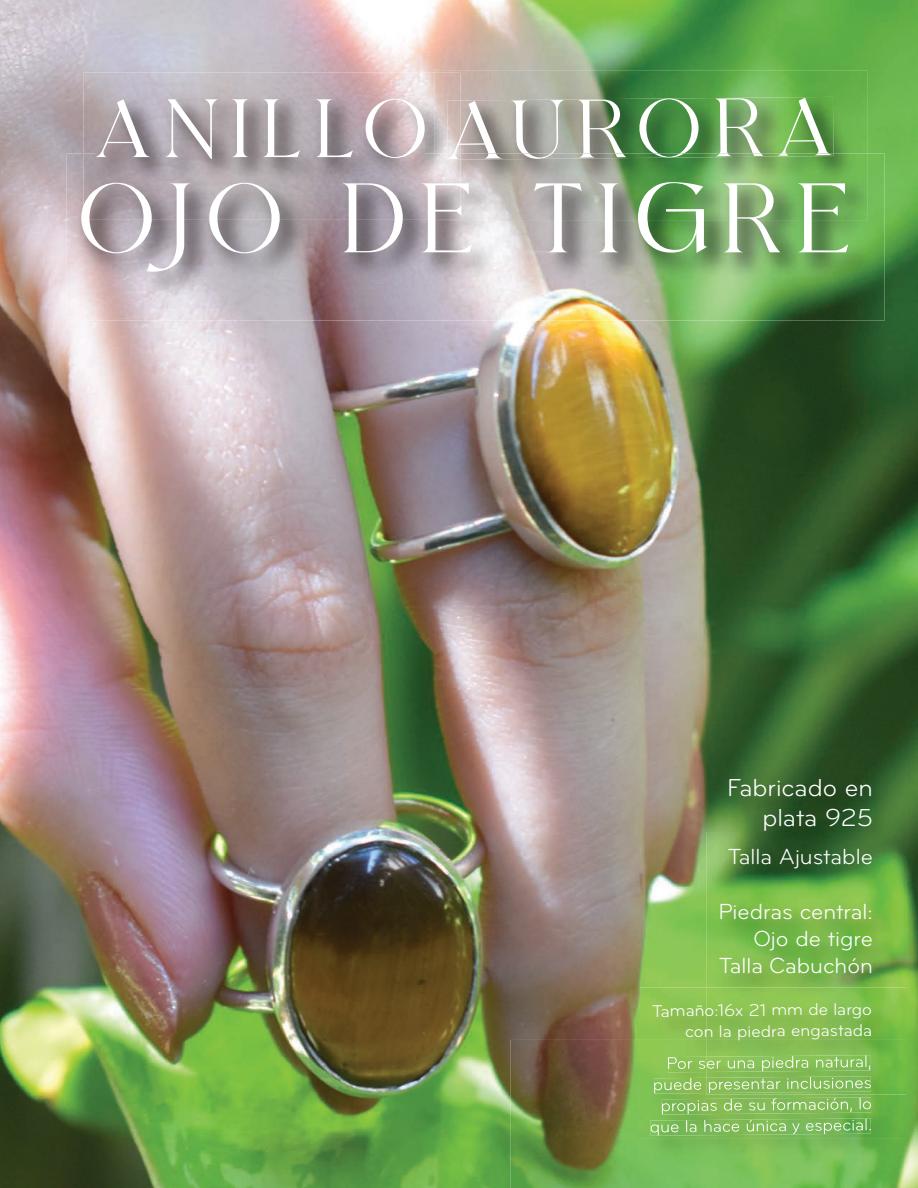
<style>
.page{position:relative;width:918px;height:1188px;background:#fff}
.page>*{position:absolute;margin:0;border:0;box-sizing:border-box;transform-origin:0 0}
.t1{font:101.55px "Moglan Demo";letter-spacing:.165em;color:#fff}
.t2{font:85.2px "Moglan Demo";letter-spacing:.165em;color:#fff}
.t3{font:25.5px/30.6px "Bryant";color:#fff;text-align:right}
.t4{font:22.65px/27.3px "Bryant";color:#fff;text-align:right}
.t5{font:17.55px/21.3px "Bryant";color:#fff;text-align:right}
</style>
<div class="page">
<img style="left:0;top:0;width:918px;height:1188px">
<img style="left:83px;top:73px;width:352px;height:146px">
<img style="left:96px;top:99px;width:329px;height:54px">
<img style="left:435px;top:71px;width:432px;height:148px">
<img style="left:460px;top:97px;width:374px;height:56px">
<img style="left:447px;top:101px;width:13px;height:52px">
<img style="left:67px;top:153px;width:51px;height:167px">
<img style="left:833px;top:153px;width:52px;height:167px">
<img style="left:117px;top:219px;width:717px;height:101px">
<img style="left:96px;top:153px;width:329px;height:6px">
<img style="left:460px;top:153px;width:374px;height:7px">
<svg style="left:448px;top:153px;width:12px;height:7px"></svg>
<img style="left:715px;top:762px;width:191px;height:71px">
<img style="left:706px;top:833px;width:200px;height:154px">
<img style="left:511px;top:1040px;width:395px;height:148px">
<img style="left:640px;top:987px;width:266px;height:53px">
<img style="left:640px;top:1040px;width:266px;height:99px">
<img style="left:706px;top:1040px;width:200px;height:55px">
<img style="left:668px;top:1057px;width:38px;height:15px">
<img style="left:706px;top:1055px;width:164px;height:17px">
<img style="left:654px;top:1078px;width:52px;height:16px">
<img style="left:706px;top:1076px;width:165px;height:17px">
<img style="left:662px;top:1097px;width:209px;height:18px">
<img style="left:651px;top:1118px;width:220px;height:18px">
<h2 class="t2" style="left:96px;top:96px;width:333px">ANILLO</h2>
<h2 class="t2" style="left:447px;top:99px;width:388px;rotate:-1deg">AURORA</h2>
<h1 class="t1" style="left:79px;top:179px;width:773px">OJO DE TIGRE</h1>
<p class="t3" style="left:727px;top:772px;width:147px">Fabricado en plata 925</p>
<p class="t4" style="left:728px;top:843px;width:146px">Talla Ajustable</p>
<p class="t4" style="left:718px;top:898px;width:156px">Piedras central:<br>Ojo de tigre<br>Talla Cabuchón</p>
<p class="t5" style="left:652px;top:1001px;width:221px;rotate:-1deg">Tamaño:16x 21 mm de largo con la piedra engastada</p>
</div>
